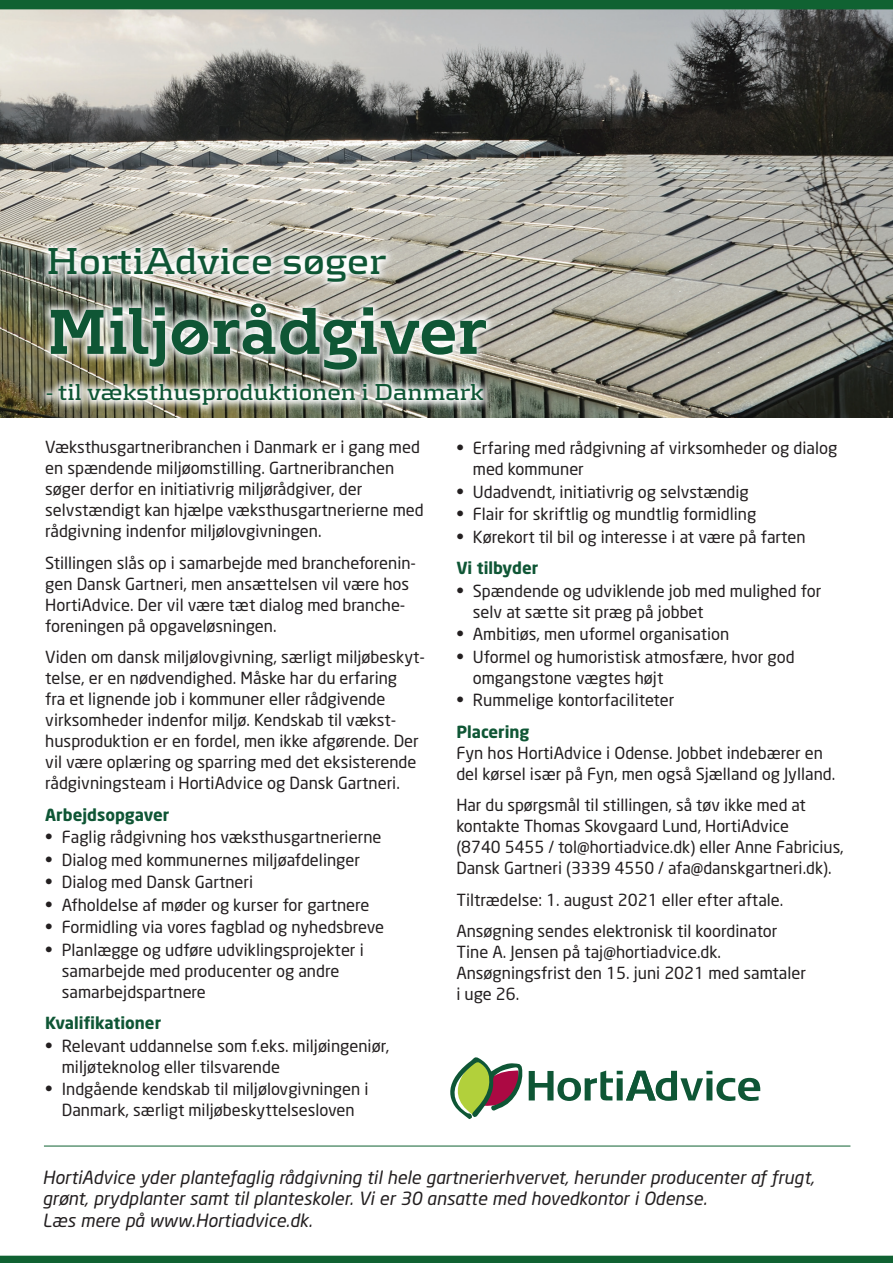
<style>
.page{position:relative;width:893px;height:1263px;background:#fff}
.page>*{position:absolute;margin:0;border:0;box-sizing:border-box;transform-origin:0 0}
.t1{font:700 63px "Kontrapunkt Bob";color:#0f5635}
.t2{font:700 39px "Kontrapunkt";color:#0f5635}
.t3{font:700 24px "Kontrapunkt";color:#0f5635}
.t4{font:italic 18px/21.6px "Neo Sans";color:#231f20}
.t5{font:16.5px/21px "Neo Sans";color:#231f20}
.t6{font:700 16.5px "Neo Sans";color:#0f5635}
.s1{font-size:18px}
.s2{font-weight:700;color:#0f5635}
</style>
<div class="page">
<img style="left:0;top:9px;width:893px;height:409px">
<svg style="left:37px;top:238px;width:456px;height:177px"></svg>
<svg style="left:450px;top:1057px;width:310px;height:62px"></svg>
<hr style="left:44px;top:1146px;width:806px;height:1px;background:#106232">
<div style="left:0;top:1256px;width:893px;height:7px;background:#106232"></div>
<div style="left:0;top:0;width:893px;height:9px;background:#106232"></div>
<svg style="left:41px;top:294px;width:454px;height:85px"></svg>
<h2 class="t2" style="left:46px;top:239px;width:341px">HortiAdvice søger</h2>
<h1 class="t1" style="left:47px;top:296px;width:441px">Miljørådgiver</h1>
<h3 class="t3" style="left:46px;top:378px;width:439px">- til væksthusproduktionen i Danmark</h3>
<p class="t5" style="left:45px;top:436px;width:380px">Væksthusgartneribranchen i Danmark er i gang med en spændende miljøomstilling. Gartneribranchen søger derfor en initiativrig miljørådgiver, der selvstændigt kan hjælpe væksthusgartnerierne med rådgivning indenfor miljølovgivningen.</p>
<p class="t5" style="left:45px;top:552px;width:372px">Stillingen slås op i samarbejde med brancheforenin&shy;gen Dansk Gartneri, men ansættelsen vil være hos HortiAdvice. Der vil være tæt dialog med branche&shy;foreningen på opgaveløsningen.</p>
<p class="t5" style="left:45px;top:646px;width:381px">Viden om dansk miljølovgivning, særligt miljøbeskyt&shy;telse, er en nødvendighed. Måske har du erfaring<br>fra et lignende job i kommuner eller rådgivende virksomheder indenfor miljø. Kendskab til vækst&shy;husproduktion er en fordel, men ikke afgørende. Der vil være oplæring og sparring med det eksisterende rådgivningsteam i HortiAdvice og Dansk Gartneri.</p>
<p class="t6" style="left:45px;top:804px;width:126px">Arbejdsopgaver</p>
<p class="t5" style="left:45px;top:826px;width:338px"><span class="s1">•</span> Faglig rådgivning hos væksthusgartnerierne</p>
<p class="t5" style="left:45px;top:849px;width:316px"><span class="s1">•</span> Dialog med kommunernes miljøafdelinger</p>
<p class="t5" style="left:45px;top:871px;width:209px"><span class="s1">•</span> Dialog med Dansk Gartneri</p>
<p class="t5" style="left:45px;top:894px;width:326px"><span class="s1">•</span> Afholdelse af møder og kurser for gartnere</p>
<p class="t5" style="left:45px;top:916px;width:340px"><span class="s1">•</span> Formidling via vores fagblad og nyhedsbreve</p>
<p class="t5" style="left:62px;top:939px;width:303px;text-indent:-16px"><span class="s1">•</span> Planlægge og udføre udviklingsprojekter i samarbejde med producenter og andre samarbejdspartnere</p>
<p class="t6" style="left:45px;top:1012px;width:117px">Kvalifikationer</p>
<p class="t5" style="left:62px;top:1035px;width:329px;text-indent:-16px"><span class="s1">•</span> Relevant uddannelse som f.eks. miljøingeniør, miljøteknolog eller tilsvarende</p>
<p class="t5" style="left:45px;top:1078px;width:325px;text-align:center"><span class="s1">•</span> Indgående kendskab til miljølovgivningen i<br>Danmark, særligt miljøbeskyttelsesloven</p>
<p class="t5" style="left:473px;top:437px;width:366px;text-indent:-16px"><span class="s1">•</span> Erfaring med rådgivning af virksomheder og dialog med kommuner</p>
<p class="t5" style="left:456px;top:481px;width:294px"><span class="s1">•</span> Udadvendt, initiativrig og selvstændig</p>
<p class="t5" style="left:456px;top:503px;width:301px"><span class="s1">•</span> Flair for skriftlig og mundtlig formidling</p>
<p class="t5" style="left:456px;top:521px;width:351px;line-height:31.5px"><span class="s1">•</span> Kørekort til bil og interesse i at være på farten<br><span class="s2">Vi tilbyder</span></p>
<p class="t5" style="left:473px;top:580px;width:350px;text-indent:-16px"><span class="s1">•</span> Spændende og udviklende job med mulighed for selv at sætte sit præg på jobbet</p>
<p class="t5" style="left:456px;top:623px;width:274px"><span class="s1">•</span> Ambitiøs, men uformel organisation</p>
<p class="t5" style="left:473px;top:646px;width:323px;text-indent:-16px"><span class="s1">•</span> Uformel og humoristisk atmosfære, hvor god omgangstone vægtes højt</p>
<p class="t5" style="left:456px;top:684px;width:220px;line-height:31.5px"><span class="s1">•</span> Rummelige kontorfaciliteter<br><span class="s2">Placering</span></p>
<p class="t5" style="left:456px;top:742px;width:381px">Fyn hos HortiAdvice i Odense. Jobbet indebærer en del kørsel især på Fyn, men også Sjælland og Jylland.</p>
<p class="t5" style="left:456px;top:794px;width:389px">Har du spørgsmål til stillingen, så tøv ikke med at kontakte Thomas Skovgaard Lund, HortiAdvice<br>(8740 5455 / tol@hortiadvice.dk) eller Anne Fabricius, Dansk Gartneri (3339 4550 / afa@danskgartneri.dk).</p>
<p class="t5" style="left:456px;top:884px;width:329px;line-height:31.5px">Tiltrædelse: 1. august 2021 eller efter aftale.<br>Ansøgning sendes elektronisk til koordinator</p>
<p class="t5" style="left:456px;top:941px;width:351px">Tine A. Jensen på taj@hortiadvice.dk.<br>Ansøgningsfrist den 15. juni 2021 med samtaler i uge 26.</p>
<p class="t4" style="left:43px;top:1166px;width:773px">HortiAdvice yder plantefaglig rådgivning til hele gartnerierhvervet, herunder producenter af frugt, grønt, prydplanter samt til planteskoler. Vi er 30 ansatte med hovedkontor i Odense.<br>Læs mere på www.Hortiadvice.dk.</p>
</div>
